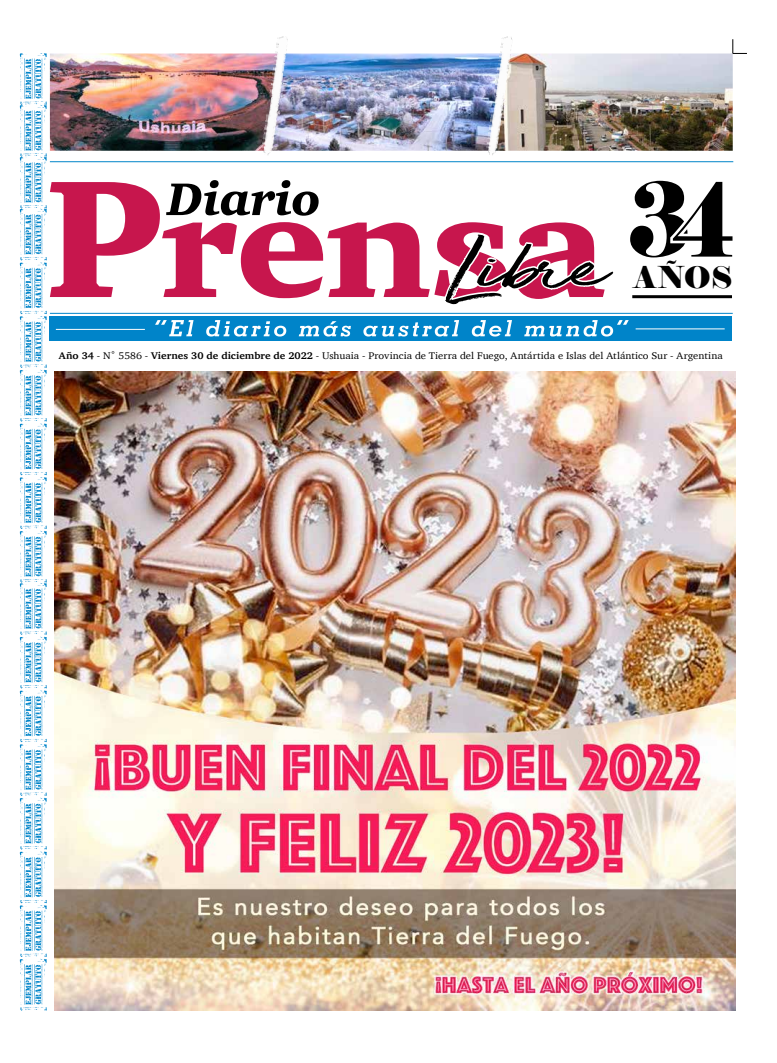
<style>
.page{position:relative;width:777px;height:1063px;background:#fff}
.page>*{position:absolute;margin:0;border:0;box-sizing:border-box;transform-origin:0 0}
.t1{font:102px "Elephant";color:#000;scale:.84 1}
.t2{font:30.1px "Elephant";color:#000}
.t3{font:9.9px "Charter";color:#000;scale:1.07 1}
.s1{font-weight:700}
</style>
<div class="page">
<img style="left:20px;top:39px;width:727px;height:972px">
<div style="left:48px;top:367px;width:685px;height:654px;background:#fff"></div>
<img style="left:54px;top:371px;width:681px;height:640px">
<h1 class="t1" style="left:628px;top:156px;width:75px">3</h1>
<h1 class="t1" style="left:674px;top:156px;width:73px">4</h1>
<h2 class="t2" style="left:634px;top:258px;width:100px">AÑOS</h2>
<p class="t3" style="left:59px;top:347px;width:622px"><span class="s1">Año 34</span> - N˚ 5586 - <span class="s1">Viernes 30 de diciembre de 2022</span> - Ushuaia - Provincia de Tierra del Fuego, Antártida e Islas del Atlántico Sur - Argentina</p>
</div>
